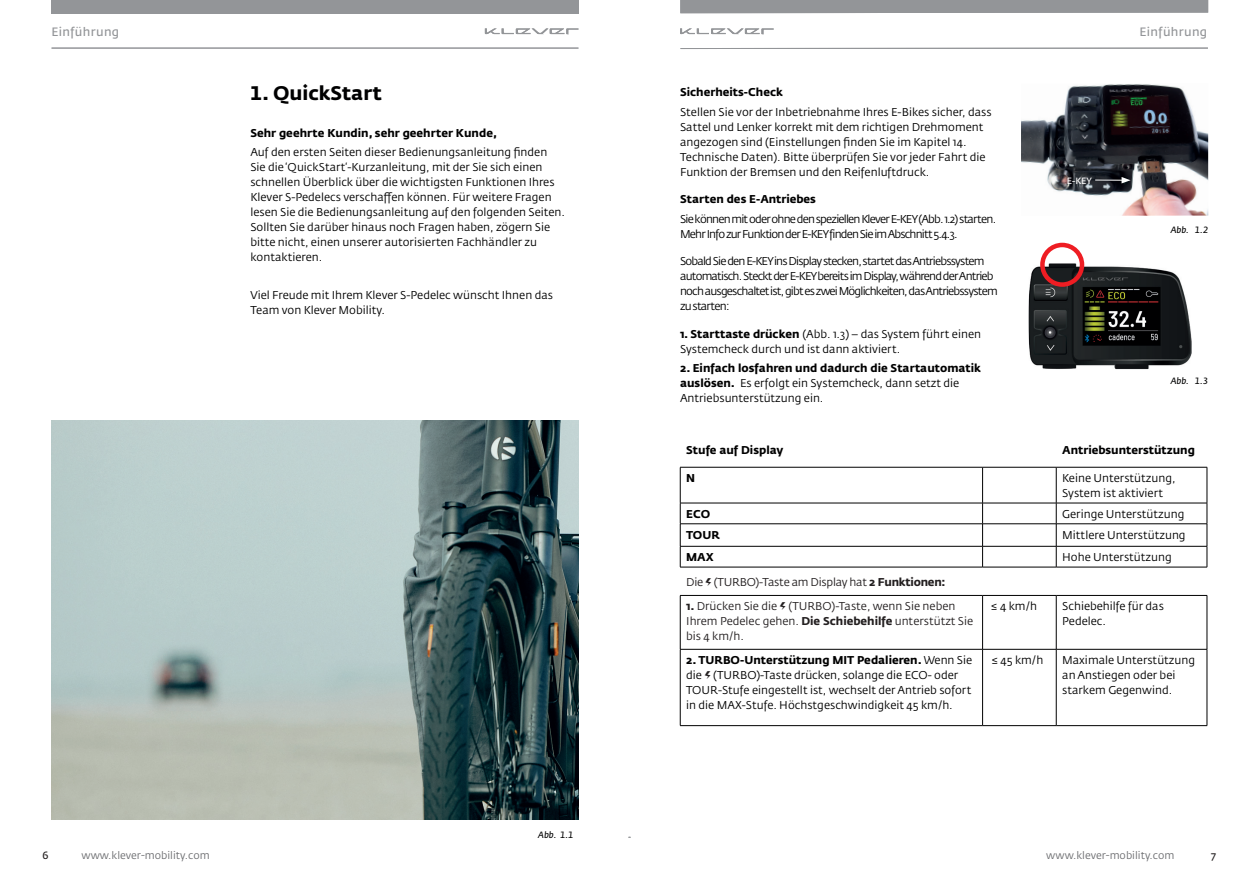
<style>
.page{position:relative;width:1259px;height:893px;background:#fff}
.page>*{position:absolute;margin:0;border:0;box-sizing:border-box;transform-origin:0 0}
.t1{font:700 19.5px "Fedra Sans Std";color:#000001}
.t2{font:12px "Fedra Sans Std";letter-spacing:.03em;color:#939598}
.t3{font:11.25px/15px "Fedra Sans Std";color:#000001}
.t4{font:11.25px/15px "Fedra Sans Std";letter-spacing:-.07em;color:#000001}
.t5{font:700 11.25px "Fedra Sans Std";color:#000001}
.t6{font:11.25px/15px "Fedra Sans Std";color:#231f20}
.t7{font:11.25px "Fedra Sans Std";letter-spacing:-.02em;color:#231f20}
.t8{font:10.5px "Fedra Sans Std";color:#6c6d70}
.t9{font:10.5px "Fedra Sans Std";color:#231f20}
.t10{font:italic 9px "Fedra Sans Std";color:#000001}
.t11{font:9px "Fedra Sans Std";color:#fff}
.s1{font-weight:700}
.s2{font-family:"Lightning Bolt"}
.s3{font-family:"Lightning Bolt";color:#231f20}
</style>
<div class="page">
<hr style="left:52px;top:48px;width:526px;height:1px;background:#939598">
<div style="left:51px;top:0;width:527px;height:13px;background:#939598"></div>
<svg style="left:485px;top:28px;width:93px;height:6px"></svg>
<img style="left:51px;top:421px;width:527px;height:398px">
<svg style="left:680px;top:47px;width:528px;height:2px"></svg>
<div style="left:680px;top:0;width:528px;height:13px;background:#939598"></div>
<svg style="left:680px;top:28px;width:93px;height:6px"></svg>
<img style="left:1028px;top:263px;width:163px;height:106px">
<img style="left:1021px;top:84px;width:187px;height:132px">
<svg style="left:1095px;top:177px;width:35px;height:6px"></svg>
<div style="left:1040px;top:243px;width:44px;height:44px;border:4px solid #ee1d23;border-radius:50%"></div>
<hr style="left:680px;top:467px;width:302px;height:1px;background:#000001">
<hr style="left:982px;top:467px;width:74px;height:1px;background:#000001">
<hr style="left:1056px;top:467px;width:151px;height:1px;background:#000001">
<hr style="left:680px;top:503px;width:302px;height:1px;background:#000001">
<hr style="left:982px;top:503px;width:74px;height:1px;background:#000001">
<hr style="left:1056px;top:503px;width:151px;height:1px;background:#000001">
<hr style="left:680px;top:523px;width:302px;height:1px;background:#000001">
<hr style="left:982px;top:523px;width:74px;height:1px;background:#000001">
<hr style="left:1056px;top:523px;width:151px;height:1px;background:#000001">
<hr style="left:680px;top:546px;width:302px;height:1px;background:#000001">
<hr style="left:982px;top:546px;width:74px;height:1px;background:#000001">
<hr style="left:1056px;top:546px;width:151px;height:1px;background:#000001">
<hr style="left:680px;top:567px;width:302px;height:1px;background:#000001">
<hr style="left:982px;top:567px;width:74px;height:1px;background:#000001">
<hr style="left:1056px;top:567px;width:151px;height:1px;background:#000001">
<hr style="left:680px;top:595px;width:302px;height:1px;background:#000001">
<hr style="left:982px;top:595px;width:74px;height:1px;background:#000001">
<hr style="left:1056px;top:595px;width:151px;height:1px;background:#000001">
<hr style="left:680px;top:649px;width:302px;height:1px;background:#000001">
<hr style="left:982px;top:649px;width:74px;height:1px;background:#000001">
<hr style="left:1056px;top:649px;width:151px;height:1px;background:#000001">
<hr style="left:680px;top:725px;width:302px;height:1px;background:#000001">
<hr style="left:982px;top:725px;width:74px;height:1px;background:#000001">
<hr style="left:1056px;top:725px;width:151px;height:1px;background:#000001">
<hr style="left:680px;top:467px;width:1px;height:36px;background:#000001">
<svg style="left:680px;top:503px;width:1px;height:64px"></svg>
<hr style="left:680px;top:596px;width:1px;height:53px;background:#000001">
<hr style="left:680px;top:649px;width:1px;height:76px;background:#000001">
<hr style="left:982px;top:467px;width:1px;height:36px;background:#000001">
<hr style="left:1056px;top:467px;width:1px;height:36px;background:#000001">
<hr style="left:1206px;top:467px;width:1px;height:36px;background:#000001">
<svg style="left:982px;top:503px;width:1px;height:64px"></svg>
<svg style="left:1056px;top:503px;width:1px;height:64px"></svg>
<svg style="left:1206px;top:503px;width:1px;height:64px"></svg>
<hr style="left:982px;top:596px;width:1px;height:53px;background:#000001">
<hr style="left:1056px;top:596px;width:1px;height:53px;background:#000001">
<hr style="left:1206px;top:596px;width:1px;height:53px;background:#000001">
<hr style="left:982px;top:649px;width:1px;height:76px;background:#000001">
<hr style="left:1056px;top:649px;width:1px;height:76px;background:#000001">
<hr style="left:1206px;top:649px;width:1px;height:76px;background:#000001">
<p class="t2" style="left:51px;top:24px;width:69px">Einführung</p>
<h1 class="t1" style="left:250px;top:81px;width:133px">1. QuickStart</h1>
<p class="t5" style="left:250px;top:126px;width:248px">Sehr geehrte Kundin, sehr geehrter Kunde,</p>
<p class="t3" style="left:250px;top:144px;width:316px">Auf den ersten Seiten dieser Bedienungsanleitung finden Sie die ‘QuickStart‘-Kurzanleitung, mit der Sie sich einen schnellen Überblick über die wichtigsten Funktionen Ihres Klever S-Pedelecs verschaffen können. Für weitere Fragen lesen Sie die Bedienungsanleitung auf den folgenden Seiten.<br>Sollten Sie darüber hinaus noch Fragen haben, zögern Sie bitte nicht, einen unserer autorisierten Fachhändler zu kontaktieren.</p>
<p class="t3" style="left:250px;top:288px;width:304px">Viel Freude mit Ihrem Klever S-Pedelec wünscht Ihnen das<br>Team von Klever Mobility.</p>
<p class="t10" style="left:538px;top:829px;width:37px">Abb. 1.1</p>
<p class="t2" style="left:1139px;top:24px;width:69px">Einführung</p>
<p class="t5" style="left:680px;top:85px;width:104px">Sicherheits-Check</p>
<p class="t3" style="left:680px;top:104px;width:313px">Stellen Sie vor der Inbetriebnahme Ihres E-Bikes sicher, dass Sattel und Lenker korrekt mit dem richtigen Drehmoment angezogen sind (Einstellungen finden Sie im Kapitel 14.<br>Technische Daten). Bitte überprüfen Sie vor jeder Fahrt die Funktion der Bremsen und den Reifenluftdruck.</p>
<p class="t5" style="left:680px;top:192px;width:137px">Starten des E-Antriebes</p>
<p class="t4" style="left:680px;top:211px;width:318px">Sie können mit oder ohne den speziellen Klever E-KEY (Abb. 1.2) starten.<br>Mehr Info zur Funktion der E-KEY finden Sie im Abschnitt 5.4.3.</p>
<p class="t4" style="left:680px;top:254px;width:319px">Sobald Sie den E-KEY ins Display stecken, startet das Antriebssystem automatisch. Steckt der E-KEY bereits im Display, während der Antrieb noch ausgeschaltet ist, gibt es zwei Möglichkeiten, das Antriebssystem zu starten:</p>
<p class="t3" style="left:680px;top:327px;width:302px"><span class="s1">1. Starttaste drücken</span> (Abb. 1.3) – das System führt einen<br>Systemcheck durch und ist dann aktiviert.</p>
<p class="t3" style="left:680px;top:361px;width:302px"><span class="s1">2. Einfach losfahren und dadurch die Startautomatik auslösen.</span> Es erfolgt ein Systemcheck, dann setzt die<br>Antriebsunterstützung ein.</p>
<p class="t5" style="left:686px;top:443px;width:99px">Stufe auf Display</p>
<p class="t5" style="left:1062px;top:443px;width:134px">Antriebsunterstützung</p>
<p class="t5" style="left:686px;top:471px;width:10px">N</p>
<p class="t3" style="left:1062px;top:471px;width:115px">Keine Unterstützung,<br>System ist aktiviert</p>
<p class="t5" style="left:686px;top:507px;width:26px">ECO</p>
<p class="t3" style="left:1062px;top:506px;width:124px">Geringe Unterstützung</p>
<p class="t5" style="left:686px;top:528px;width:35px">TOUR</p>
<p class="t3" style="left:1062px;top:527px;width:125px">Mittlere Unterstützung</p>
<p class="t5" style="left:686px;top:550px;width:29px">MAX</p>
<p class="t3" style="left:1062px;top:550px;width:111px">Hohe Unterstützung</p>
<p class="t7" style="left:686px;top:575px;width:261px">Die <span class="s2">á</span> (TURBO)-Taste am Display hat <span class="s1">2 Funktionen:</span></p>
<p class="t6" style="left:686px;top:599px;width:288px"><span class="s1">1.</span> Drücken Sie die <span class="s2">á</span> (TURBO)-Taste, wenn Sie neben<br>Ihrem Pedelec gehen. <span class="s1">Die Schiebehilfe</span> unterstützt Sie bis 4 km/h.</p>
<p class="t3" style="left:991px;top:599px;width:47px">≤ 4 km/h</p>
<p class="t3" style="left:1062px;top:599px;width:103px">Schiebehilfe für das<br>Pedelec.</p>
<p class="t3" style="left:686px;top:653px;width:287px"><span class="s1">2. TURBO-Unterstützung MIT Pedalieren.</span> Wenn Sie die <span class="s3">á</span> (TURBO)-Taste drücken, solange die ECO- oder TOUR-Stufe eingestellt ist, wechselt der Antrieb sofort in die MAX-Stufe. Höchstgeschwindigkeit 45 km/h.</p>
<p class="t3" style="left:991px;top:653px;width:53px">≤ 45 km/h</p>
<p class="t3" style="left:1062px;top:653px;width:134px">Maximale Unterstützung an Anstiegen oder bei starkem Gegenwind.</p>
<p class="t11" style="left:1066px;top:175px;width:27px">E-KEY</p>
<p class="t10" style="left:1170px;top:224px;width:39px">Abb. 1.2</p>
<p class="t10" style="left:1170px;top:375px;width:39px">Abb. 1.3</p>
<p class="t9" style="left:43px;top:848px;width:8px">6</p>
<p class="t8" style="left:81px;top:848px;width:130px">www.klever-mobility.com</p>
<p class="t8" style="left:1046px;top:848px;width:130px">www.klever-mobility.com</p>
<p class="t9" style="left:1211px;top:848px;width:6px">7</p>
</div>
